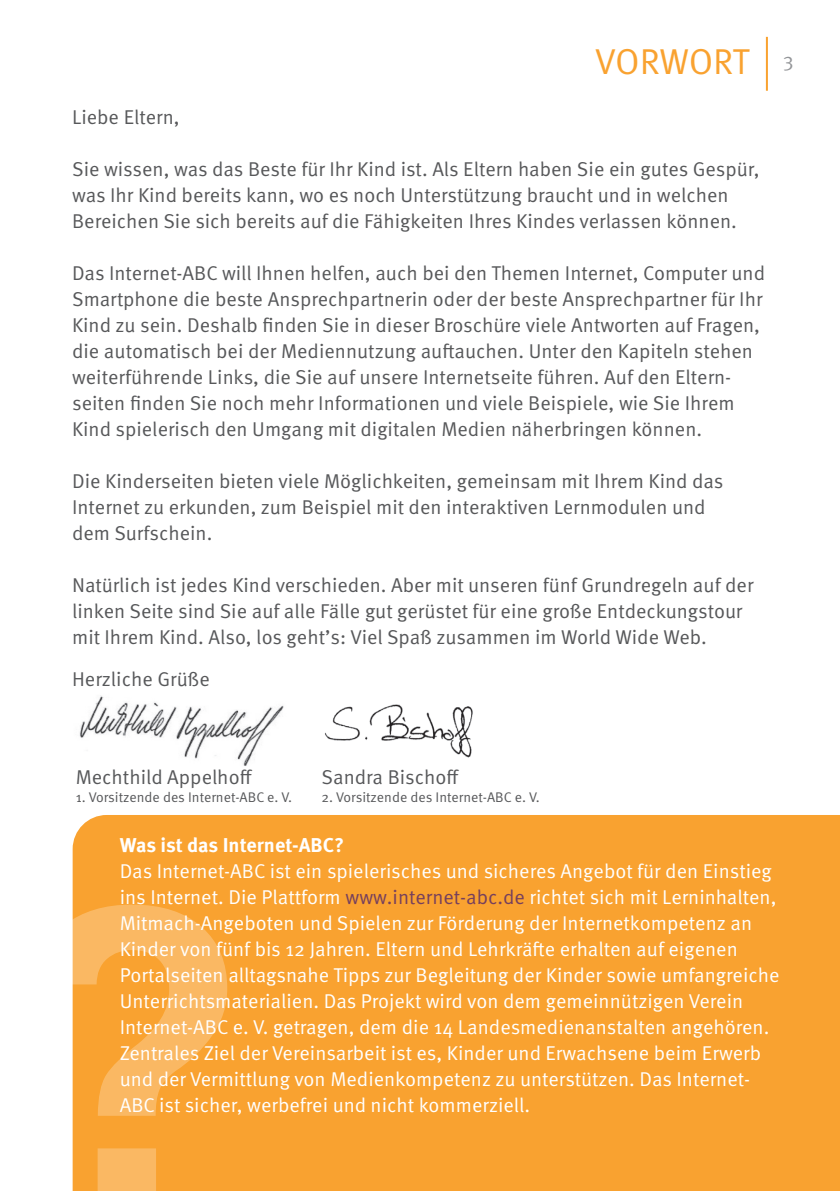
<style>
.page{position:relative;width:840px;height:1191px;background:#fff}
.page>*{position:absolute;margin:0;border:0;box-sizing:border-box;transform-origin:0 0}
.t1{font:36px "Meta OT Norm";letter-spacing:-.01em;color:#f9a230}
.t2{font:20px/26px "Meta OT Norm";color:#57585a}
.t3{font:20px/26px "Meta OT Norm";color:#fff}
.t4{font:700 20px "Meta OT";color:#fff}
.t5{font:14px "Meta OT Norm";color:#57585a}
.s1{color:#753f5d}
</style>
<div class="page">
<img style="left:79px;top:695px;width:205px;height:71px">
<img style="left:325px;top:704px;width:148px;height:53px">
<hr style="left:765px;top:37px;width:2px;height:54px;background:#f9a230">
<div style="left:73px;top:815px;width:766px;height:376px;background:#f9a230"></div>
<svg style="left:72px;top:904px;width:155px;height:287px;background:#f9ab46"></svg>
<h1 class="t1" style="left:594px;top:40px;width:200px">VORWORT <sup>3</sup></h1>
<p class="t2" style="left:72px;top:104px;width:109px">Liebe Eltern,</p>
<p class="t2" style="left:72px;top:156px;width:688px">Sie wissen, was das Beste für Ihr Kind ist. Als Eltern haben Sie ein gutes Gespür, was Ihr Kind bereits kann, wo es noch Unterstützung braucht und in welchen<br>Bereichen Sie sich bereits auf die Fähigkeiten Ihres Kindes verlassen können.</p>
<p class="t2" style="left:72px;top:260px;width:694px">Das Internet-ABC will Ihnen helfen, auch bei den Themen Internet, Computer und Smartphone die beste Ansprechpartnerin oder der beste Ansprechpartner für Ihr Kind zu sein. Deshalb finden Sie in dieser Broschüre viele Antworten auf Fragen, die automatisch bei der Mediennutzung auftauchen. Unter den Kapiteln stehen weiterführende Links, die Sie auf unsere Internetseite führen. Auf den Eltern&shy;seiten finden Sie noch mehr Informationen und viele Beispiele, wie Sie Ihrem Kind spielerisch den Umgang mit digitalen Medien näherbringen können.</p>
<p class="t2" style="left:72px;top:468px;width:652px">Die Kinderseiten bieten viele Möglichkeiten, gemeinsam mit Ihrem Kind das<br>Internet zu erkunden, zum Beispiel mit den interaktiven Lernmodulen und dem Surfschein.</p>
<p class="t2" style="left:72px;top:572px;width:682px">Natürlich ist jedes Kind verschieden. Aber mit unseren fünf Grundregeln auf der linken Seite sind Sie auf alle Fälle gut gerüstet für eine große Entdeckungstour mit Ihrem Kind. Also, los geht’s: Viel Spaß zusammen im World Wide Web.</p>
<p class="t2" style="left:72px;top:666px;width:139px">Herzliche Grüße</p>
<p class="t2" style="left:76px;top:764px;width:178px">Mechthild Appelhoff</p>
<p class="t5" style="left:76px;top:788px;width:218px">1. Vorsitzende des Internet-ABC e. V.</p>
<p class="t2" style="left:321px;top:764px;width:139px">Sandra Bischoff</p>
<p class="t5" style="left:321px;top:788px;width:219px">2. Vorsitzende des Internet-ABC e. V.</p>
<p class="t4" style="left:120px;top:832px;width:226px">Was ist das Internet-ABC?</p>
<p class="t3" style="left:120px;top:858px;width:661px">Das Internet-ABC ist ein spielerisches und sicheres Angebot für den Einstieg ins Internet. Die Plattform <span class="s1">www.internet-abc.de</span> richtet sich mit Lerninhalten, Mitmach-Angeboten und Spielen zur Förderung der Internetkompetenz an Kinder von fünf bis 12 Jahren. Eltern und Lehrkräfte erhalten auf eigenen Portalseiten alltagsnahe Tipps zur Begleitung der Kinder sowie umfangreiche Unterrichtsmaterialien. Das Projekt wird von dem gemeinnützigen Verein Internet-ABC e. V. getragen, dem die 14 Landesmedienanstalten angehören.<br>Zentrales Ziel der Vereinsarbeit ist es, Kinder und Erwachsene beim Erwerb und der Vermittlung von Medienkompetenz zu unterstützen. Das Internet-ABC ist sicher, werbefrei und nicht kommerziell.</p>
</div>
